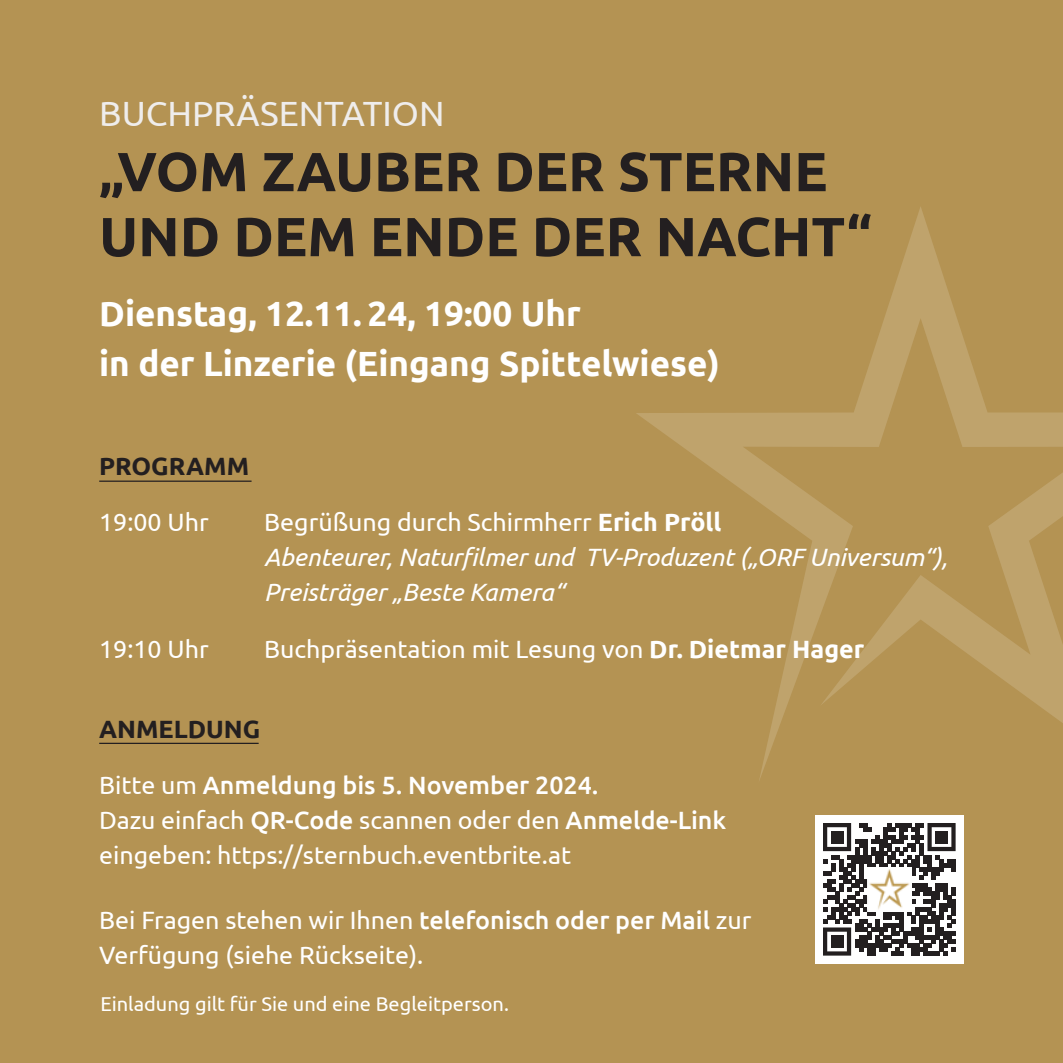
<style>
.page{position:relative;width:1063px;height:1063px;background:#b49353}
.page>*{position:absolute;margin:0;border:0;box-sizing:border-box;transform-origin:0 0}
.t1{font:700 55px/65px "Ubuntu";color:#231f20}
.t2{font:700 35px/50px "Ubuntu";color:#fff}
.t3{font:35px "Ubuntu";color:#efedec}
.t4{font:25px/35px "Ubuntu";color:#fff}
.t5{font:italic 25px/35px "Ubuntu";letter-spacing:-.005em;color:#fff}
.t6{font:700 25px "Ubuntu";color:#231f20}
.t7{font:20px "Ubuntu";color:#fff}
.s1{font-style:normal}
.s2{font-weight:700;font-style:normal}
.s3{font-weight:700}
.s4{font-weight:500}
</style>
<div class="page">
<svg style="left:636px;top:207px;width:427px;height:573px"></svg>
<hr style="left:99px;top:481px;width:153px;height:1px;background:#231f20">
<hr style="left:99px;top:743px;width:160px;height:1px;background:#231f20">
<div style="left:815px;top:815px;width:149px;height:149px;background:#fff"></div>
<svg style="left:823px;top:823px;width:133px;height:133px"></svg>
<div style="left:831px;top:831px;width:12px;height:12px;background:#231f20"></div>
<div style="left:936px;top:831px;width:12px;height:12px;background:#231f20"></div>
<div style="left:831px;top:936px;width:12px;height:12px;background:#231f20"></div>
<img style="left:867px;top:868px;width:44px;height:43px">
<h2 class="t3" style="left:99px;top:93px;width:347px">BUCHPRÄSENTATION</h2>
<h1 class="t1" style="left:99px;top:138px;width:774px">„VOM ZAUBER DER STERNE<br>UND DEM ENDE DER NACHT“</h1>
<h2 class="t2" style="left:99px;top:288px;width:622px">Dienstag, 12.11. 24, 19:00 Uhr<br>in der Linzerie (Eingang Spittelwiese)</h2>
<p class="t6" style="left:99px;top:451px;width:151px">PROGRAMM</p>
<p class="t4" style="left:99px;top:504px;width:111px">19:00 Uhr</p>
<p class="t5" style="left:264px;top:504px;width:685px"><span class="s1">Begrüßung durch Schirmherr</span> <span class="s2">Erich Pröll<br></span>Abenteurer, Naturfilmer und TV-Produzent („ORF Universum“),<br>Preisträger „Beste Kamera“</p>
<p class="t4" style="left:99px;top:630px;width:111px">19:10 Uhr</p>
<p class="t4" style="left:264px;top:630px;width:602px">Buchpräsentation mit Lesung von <span class="s3">Dr. Dietmar Hager</span></p>
<p class="t6" style="left:99px;top:713px;width:163px">ANMELDUNG</p>
<p class="t4" style="left:99px;top:767px;width:629px">Bitte um <span class="s4">Anmeldung bis 5. November 2024.<br></span>Dazu einfach <span class="s4">QR-Code</span> scannen oder den <span class="s4">Anmelde-Link </span>eingeben: https://sternbuch.eventbrite.at</p>
<p class="t4" style="left:99px;top:902px;width:654px">Bei Fragen stehen wir Ihnen <span class="s4">telefonisch oder per Mail</span> zur<br>Verfügung (siehe Rückseite).</p>
<p class="t7" style="left:100px;top:992px;width:410px">Einladung gilt für Sie und eine Begleitperson.</p>
</div>
